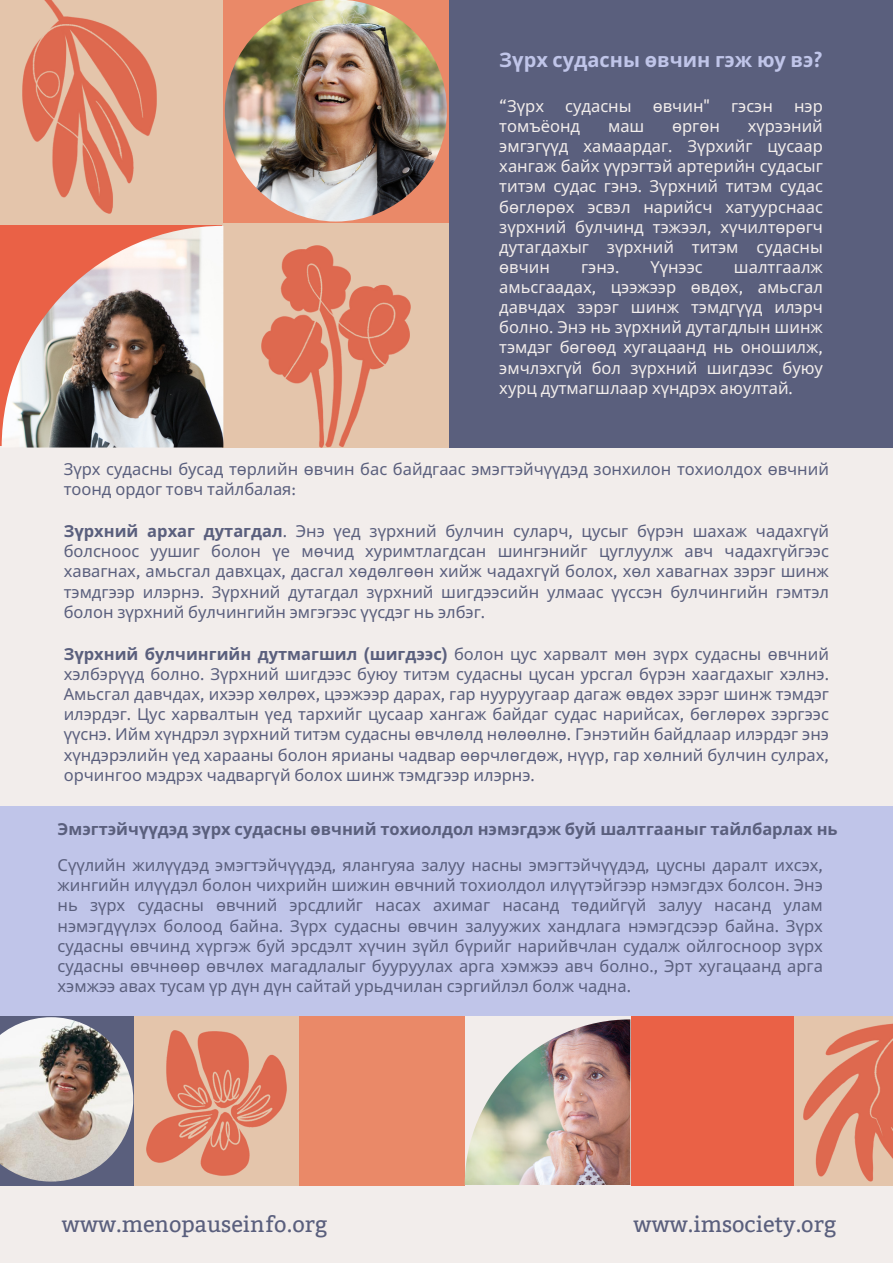
<style>
.page{position:relative;width:893px;height:1264px;background:#fff}
.page>*{position:absolute;margin:0;border:0;box-sizing:border-box;transform-origin:0 0}
.t1{font:21.75px "Bitter";color:#5a5f7d}
.t2{font:700 19.95px "Noto Sans";color:#c0c5e9}
.t3{font:16.5px/20.2px "Noto Sans";color:#5a5f7d;text-align:justify}
.t4{font:16.5px/20.1px "Noto Sans";color:#f2edeb;text-align:justify}
.t5{font:700 16.5px "Noto Sans";color:#5a5f7d}
.s1{font-family:"Bitter"}
.s2{font-weight:700}
.s3{font-family:"Bitter";font-weight:700}
</style>
<div class="page">
<div style="left:0;top:0;width:892px;height:1262px;background:#f2edeb"></div>
<div style="left:0;top:0;width:223px;height:225px;background:#e4c5ab"></div>
<div style="left:0;top:1016px;width:134px;height:170px;background:#5a5f7d"></div>
<div style="left:134px;top:1016px;width:165px;height:170px;background:#e4c5ab"></div>
<div style="left:299px;top:1016px;width:165px;height:170px;background:#ea8968"></div>
<div style="left:629px;top:1016px;width:263px;height:170px;background:#ea6146"></div>
<svg style="left:464px;top:1016px;width:166px;height:170px"></svg>
<div style="left:794px;top:1016px;width:98px;height:170px;background:#e4c5ab"></div>
<div style="left:0;top:806px;width:892px;height:210px;background:#c0c5e9"></div>
<div style="left:223px;top:0;width:254px;height:225px;background:#ea8968"></div>
<div style="left:449px;top:0;width:443px;height:447px;background:#5a5f7d"></div>
<div style="left:222px;top:223px;width:227px;height:224px;background:#e4c5ab"></div>
<img style="left:2px;top:226px;width:221px;height:221px">
<img style="left:464px;top:1019px;width:166px;height:165px">
<img style="left:225px;top:0;width:222px;height:221px;border-radius:50%">
<img style="left:262px;top:245px;width:148px;height:202px">
<img style="left:22px;top:0;width:134px;height:214px">
<img style="left:0;top:1017px;width:133px;height:164px">
<img style="left:146px;top:1030px;width:141px;height:145px">
<img style="left:803px;top:1023px;width:89px;height:159px">
<p class="t2" style="left:499px;top:46px;width:325px">Зүрх судасны өвчин гэж юу вэ<span class="s1">?</span></p>
<p class="t4" style="left:499px;top:95px;width:46px"><span class="s1">“</span>Зүрх</p>
<p class="t4" style="left:565px;top:95px;width:68px">судасны</p>
<p class="t4" style="left:652px;top:95px;width:59px">өвчин<span class="s1">"</span></p>
<p class="t4" style="left:731px;top:95px;width:43px">гэсэн</p>
<p class="t4" style="left:794px;top:95px;width:30px">нэр</p>
<p class="t4" style="left:499px;top:116px;width:82px">томъёонд</p>
<p class="t4" style="left:608px;top:116px;width:38px">маш</p>
<p class="t4" style="left:672px;top:116px;width:49px">өргөн</p>
<p class="t4" style="left:499px;top:116px;width:325px;text-indent:248px">хүрээний эмгэгүүд хамаардаг<span class="s1">.</span> Зүрхийг цусаар хангаж байх үүрэгтэй артерийн судасыг титэм судас гэнэ<span class="s1">.</span> Зүрхний титэм судас бөглөрөх эсвэл нарийсч хатуурснаас зүрхний булчинд тэжээл<span class="s1">,</span> хүчилтөрөгч дутагдахыг зүрхний титэм судасны өвчин</p>
<p class="t4" style="left:581px;top:256px;width:40px">гэнэ<span class="s1">.</span></p>
<p class="t4" style="left:650px;top:256px;width:54px">Үүнээс</p>
<p class="t4" style="left:499px;top:256px;width:325px;text-indent:235px">шалтгаалж амьсгаадах<span class="s1">,</span> цээжээр өвдөх<span class="s1">,</span> амьсгал давчдах зэрэг шинж тэмдгүүд илэрч болно<span class="s1">.</span> Энэ нь зүрхний дутагдлын шинж тэмдэг бөгөөд хугацаанд нь оношилж<span class="s1">, </span>эмчлэхгүй бол зүрхний шигдээс буюу хурц дутмагшлаар хүндрэх аюултай<span class="s1">.</span></p>
<p class="t3" style="left:64px;top:458px;width:766px">Зүрх судасны бусад төрлийн өвчин бас байдгаас эмэгтэйчүүдэд зонхилон тохиолдох өвчний тоонд ордог товч тайлбалая<span class="s1">:</span></p>
<p class="t3" style="left:64px;top:520px;width:766px"><span class="s2">Зүрхний архаг дутагдал</span><span class="s1">.</span> Энэ үед зүрхний булчин суларч<span class="s1">,</span> цусыг бүрэн шахаж чадахгүй болсноос уушиг болон үе мөчид хуримтлагдсан шингэнийг цуглуулж авч чадахгүйгээс хавагнах<span class="s1">,</span> амьсгал давхцах<span class="s1">,</span> дасгал хөдөлгөөн хийж чадахгүй болох<span class="s1">,</span> хөл хавагнах зэрэг шинж тэмдгээр илэрнэ<span class="s1">.</span> Зүрхний дутагдал зүрхний шигдээсийн улмаас үүссэн булчингийн гэмтэл болон зүрхний булчингийн эмгэгээс үүсдэг нь элбэг<span class="s1">.</span></p>
<p class="t3" style="left:64px;top:643px;width:766px"><span class="s2">Зүрхний булчингийн дутмагшил</span> <span class="s3">(</span><span class="s2">шигдээс</span><span class="s3">)</span> болон цус харвалт мөн зүрх судасны өвчний хэлбэрүүд болно<span class="s1">.</span> Зүрхний шигдээс буюу титэм судасны цусан урсгал бүрэн хаагдахыг хэлнэ<span class="s1">.<br></span>Амьсгал давчдах<span class="s1">,</span> ихээр хөлрөх<span class="s1">,</span> цээжээр дарах<span class="s1">,</span> гар нууруугаар дагаж өвдөх зэрэг шинж тэмдэг илэрдэг<span class="s1">.</span> Цус харвалтын үед тархийг цусаар хангаж байдаг судас нарийсах<span class="s1">,</span> бөглөрөх зэргээс үүснэ<span class="s1">.</span> Ийм хүндрэл зүрхний титэм судасны өвчлөлд нөлөөлнө<span class="s1">.</span> Гэнэтийн байдлаар илэрдэг энэ хүндэрэлийн үед харааны болон ярианы чадвар өөрчлөгдөж<span class="s1">,</span> нүүр<span class="s1">,</span> гар хөлний булчин сулрах<span class="s1">, </span>орчингоо мэдрэх чадваргүй болох шинж тэмдгээр илэрнэ<span class="s1">.</span></p>
<p class="t5" style="left:58px;top:817px;width:781px">Эмэгтэйчүүдэд зүрх судасны өвчний тохиолдол нэмэгдэж буй шалтгааныг тайлбарлах нь</p>
<p class="t3" style="left:58px;top:854px;width:766px">Сүүлийн жилүүдэд эмэгтэйчүүдэд<span class="s1">,</span> ялангуяа залуу насны эмэгтэйчүүдэд<span class="s1">,</span> цусны даралт ихсэх<span class="s1">, </span>жингийн илүүдэл болон чихрийн шижин өвчний тохиолдол илүүтэйгээр нэмэгдэх болсон<span class="s1">.</span> Энэ нь зүрх судасны өвчний эрсдлийг насах ахимаг насанд төдийгүй залуу насанд улам нэмэгдүүлэх болоод байна<span class="s1">.</span> Зүрх судасны өвчин залуужих хандлага нэмэгдсээр байна<span class="s1">.</span> Зүрх судасны өвчинд хүргэж буй эрсдэлт хүчин зүйл бүрийг нарийвчлан судалж ойлгосноор зүрх судасны өвчнөөр өвчлөх магадлалыг бууруулах арга хэмжээ авч болно<span class="s1">.,</span> Эрт хугацаанд арга хэмжээ авах тусам үр дүн дүн сайтай урьдчилан сэргийлэл болж чадна<span class="s1">.</span></p>
<p class="t1" style="left:62px;top:1211px;width:267px">www.menopauseinfo.org</p>
<p class="t1" style="left:633px;top:1211px;width:204px">www.imsociety.org</p>
</div>
